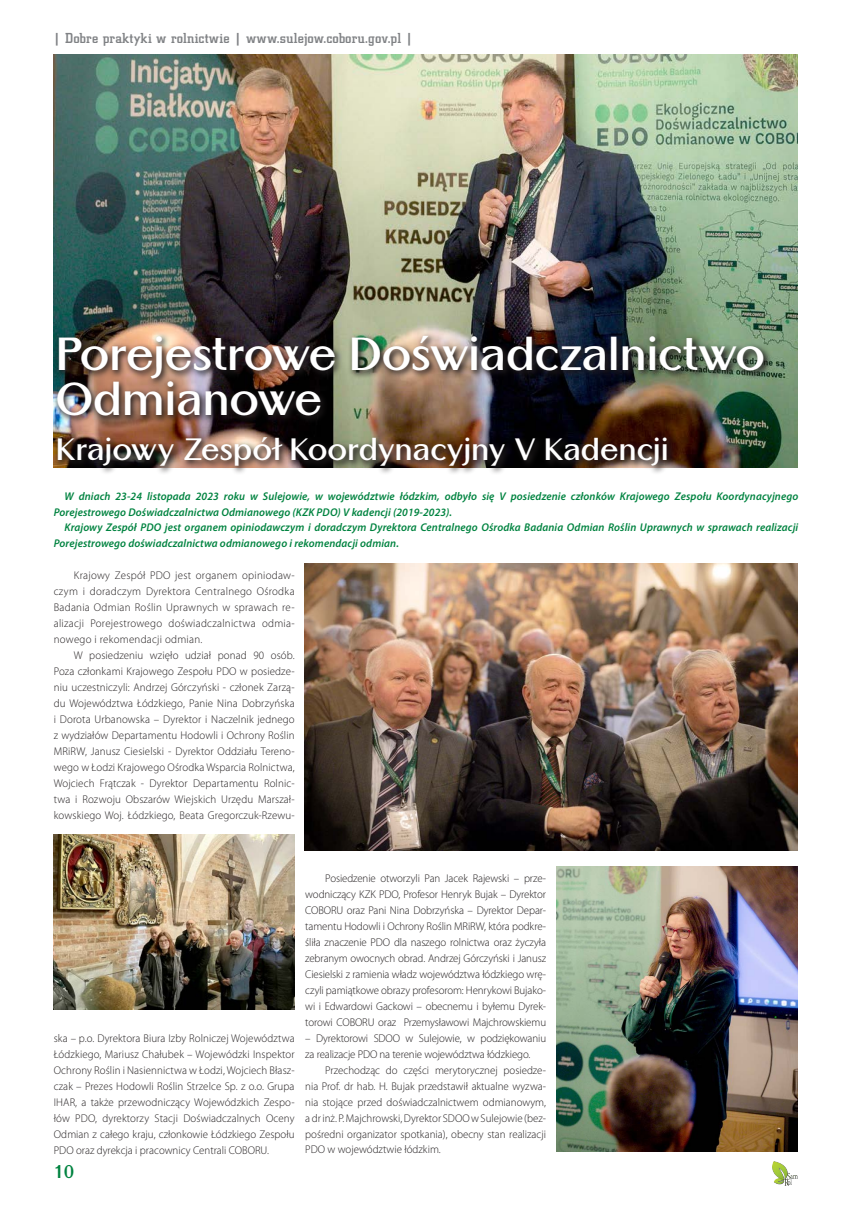
<style>
.page{position:relative;width:851px;height:1205px;background:#fff}
.page>*{position:absolute;margin:0;border:0;box-sizing:border-box;transform-origin:0 0}
.t1{font:700 45px/45px "Altrincham";letter-spacing:-.01em;color:#fff}
.t2{font:700 30px "Altrincham";letter-spacing:-.005em;color:#fff}
.t3{font:700 17.5px "Altrincham";color:#008340}
.t4{font:500 15px "City DEE";letter-spacing:.01em;color:#808285}
.t5{font:300 11.25px/16px "Myriad Pro";color:#231f20;text-align:justify}
.t6{font:italic 600 11.25px/16px "Myriad Pro";letter-spacing:.01em;color:#008340}
</style>
<div class="page">
<img style="left:772px;top:1161px;width:25px;height:24px">
<img style="left:53px;top:54px;width:744px;height:414px">
<img style="left:53px;top:332px;width:719px;height:141px">
<img style="left:53px;top:834px;width:241px;height:175px">
<img style="left:305px;top:563px;width:492px;height:287px">
<img style="left:557px;top:866px;width:240px;height:286px">
<h3 class="t4" style="left:53px;top:30px;width:361px">| Dobre praktyki w rolnictwie | www.sulejow.coboru.gov.pl |</h3>
<h1 class="t1" style="left:56px;top:332px;width:710px">Porejestrowe Doświadczalnictwo<br>Odmianowe</h1>
<h2 class="t2" style="left:56px;top:431px;width:614px">Krajowy Zespół Koordynacyjny V Kadencji</h2>
<p class="t6" style="left:54px;top:487px;width:746px;text-indent:11px">W dniach 23-24 listopada 2023 roku w Sulejowie, w województwie łódzkim, odbyło się V posiedzenie członków Krajowego Zespołu Koordynacyjnego<br>Porejestrowego Doświadczalnictwa Odmianowego (KZK PDO) V kadencji (2019-2023).</p>
<p class="t6" style="left:54px;top:519px;width:746px;text-indent:11px">Krajowy Zespół PDO jest organem opiniodawczym i doradczym Dyrektora Centralnego Ośrodka Badania Odmian Roślin Uprawnych w sprawach realizacji<br>Porejestrowego doświadczalnictwa odmianowego i rekomendacji odmian.</p>
<p class="t5" style="left:54px;top:568px;width:242px;text-indent:20px">Krajowy Zespół PDO jest organem opiniodaw&shy;czym i doradczym Dyrektora Centralnego Ośrodka Badania Odmian Roślin Uprawnych w sprawach re&shy;alizacji Porejestrowego doświadczalnictwa odmia&shy;nowego i rekomendacji odmian.</p>
<p class="t5" style="left:54px;top:647px;width:242px;text-indent:20px">W posiedzeniu wzięło udział ponad 90 osób.<br>Poza członkami Krajowego Zespołu PDO w posiedze&shy;niu uczestniczyli: Andrzej Górczyński - członek Zarzą&shy;du Województwa Łódzkiego, Panie Nina Dobrzyńska i Dorota Urbanowska – Dyrektor i Naczelnik jednego z wydziałów Departamentu Hodowli i Ochrony Roślin MRiRW, Janusz Ciesielski - Dyrektor Oddziału Tereno&shy;wego w Łodzi Krajowego Ośrodka Wsparcia Rolnictwa, Wojciech Frątczak - Dyrektor Departamentu Rolnic&shy;twa i Rozwoju Obszarów Wiejskich Urzędu Marszał&shy;kowskiego Woj. Łódzkiego, Beata Gregorczuk-Rzewu-</p>
<p class="t5" style="left:54px;top:1030px;width:242px">ska – p.o. Dyrektora Biura Izby Rolniczej Województwa Łódzkiego, Mariusz Chałubek – Wojewódzki Inspektor Ochrony Roślin i Nasiennictwa w Łodzi, Wojciech Błasz&shy;czak – Prezes Hodowli Roślin Strzelce Sp. z o.o. Grupa IHAR, a także przewodniczący Wojewódzkich Zespo&shy;łów PDO, dyrektorzy Stacji Doświadczalnych Oceny Odmian z całego kraju, członkowie Łódzkiego Zespołu PDO oraz dyrekcja i pracownicy Centrali COBORU.</p>
<h3 class="t3" style="left:53px;top:1161px;width:23px">10</h3>
<p class="t5" style="left:305px;top:871px;width:242px;text-indent:20px">Posiedzenie otworzyli Pan Jacek Rajewski – prze&shy;wodniczący KZK PDO, Profesor Henryk Bujak – Dyrektor COBORU oraz Pani Nina Dobrzyńska – Dyrektor Depar&shy;tamentu Hodowli i Ochrony Roślin MRiRW, która podkre&shy;śliła znaczenie PDO dla naszego rolnictwa oraz życzyła zebranym owocnych obrad. Andrzej Górczyński i Janusz Ciesielski z ramienia władz województwa łódzkiego wrę&shy;czyli pamiątkowe obrazy profesorom: Henrykowi Bujako&shy;wi i Edwardowi Gackowi – obecnemu i byłemu Dyrek&shy;torowi COBORU oraz Przemysławowi Majchrowskiemu</p>
<p class="t5" style="left:305px;top:1030px;width:242px">– Dyrektorowi SDOO w Sulejowie, w podziękowaniu za realizacje PDO na terenie województwa łódzkiego.</p>
<p class="t5" style="left:305px;top:1062px;width:242px;text-indent:20px">Przechodząc do części merytorycznej posiedze&shy;nia Prof. dr hab. H. Bujak przedstawił aktualne wyzwa&shy;nia stojące przed doświadczalnictwem odmianowym, a dr inż. P. Majchrowski, Dyrektor SDOO w Sulejowie (bez&shy;pośredni organizator spotkania), obecny stan realizacji PDO w województwie łódzkim.</p>
</div>
